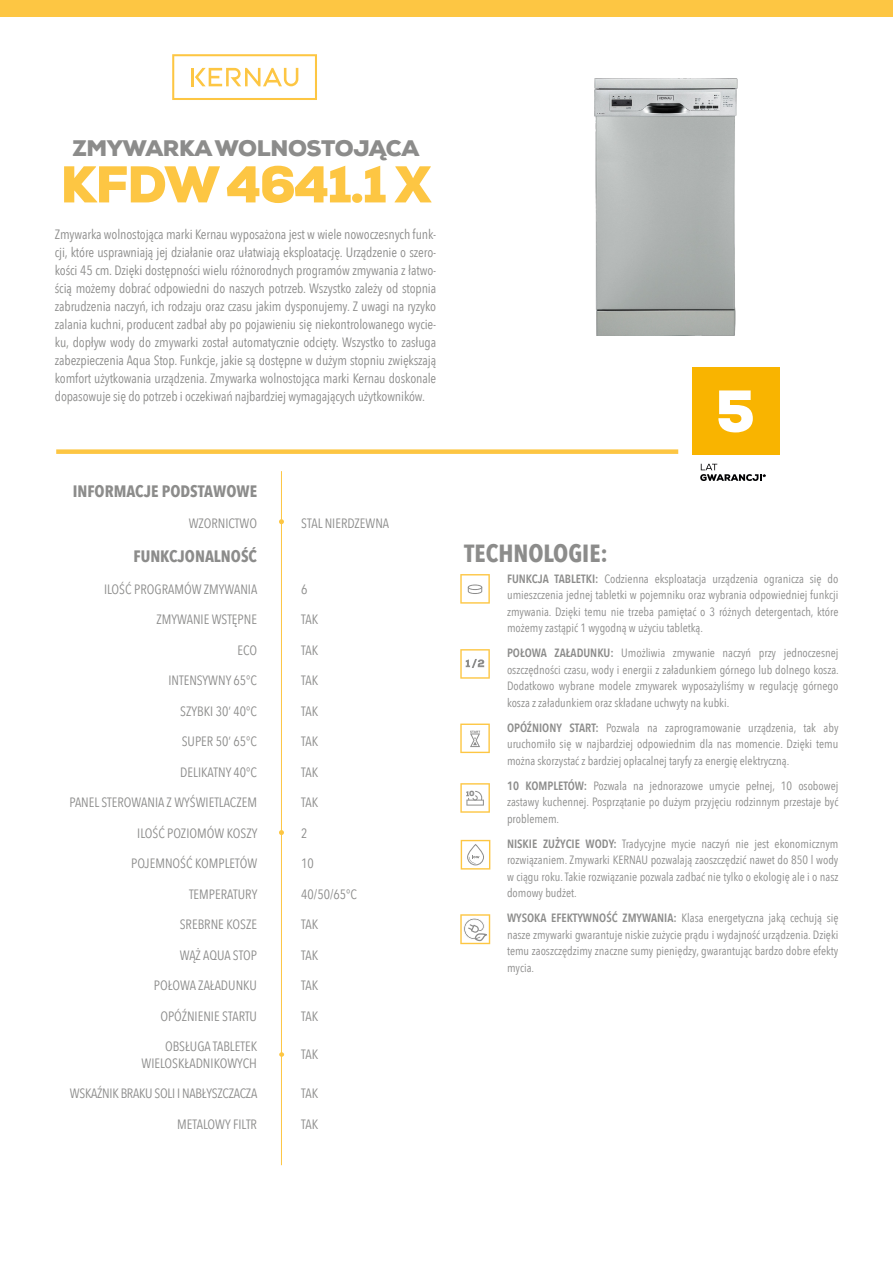
<style>
.page{position:relative;width:893px;height:1263px;background:#fff}
.page>*{position:absolute;margin:0;border:0;box-sizing:border-box;transform-origin:0 0}
.t1{font:900 51.6px "Nexa";letter-spacing:-.04em;color:#fdc643}
.t2{font:700 24.75px "Avenir Next Condensed";color:#8c8c8b}
.t3{font:900 22.5px "Nexa";letter-spacing:-.015em;color:#8c8c8b}
.t4{font:700 16.5px "Avenir Next Condensed";color:#8c8c8b}
.t5{font:13.5px/18px "Avenir Next Condensed";color:#8c8c8b;text-align:right}
.t6{font:13.5px "Avenir Next Condensed";letter-spacing:-.02em;color:#8c8c8b}
.t7{font:12px/16.5px "Avenir Next Condensed";color:#8c8c8b;text-align:justify}
.t8{font:900 7.5px "Nexa";color:#8c8c8b}
.s1{font-weight:600}
</style>
<div class="page">
<div style="left:0;top:0;width:893px;height:16px;background:#fdc643"></div>
<svg style="left:279px;top:519px;width:5px;height:5px"></svg>
<svg style="left:279px;top:830px;width:5px;height:5px"></svg>
<svg style="left:279px;top:1052px;width:5px;height:5px"></svg>
<div style="left:56px;top:449px;width:622px;height:5px;background:#fdc643"></div>
<img style="left:595px;top:79px;width:143px;height:257px">
<hr style="left:281px;top:471px;width:1px;height:694px;background:#fdc643">
<svg style="left:460px;top:783px;width:30px;height:30px"></svg>
<svg style="left:172px;top:54px;width:145px;height:46px"></svg>
<div style="left:692px;top:367px;width:88px;height:88px;background:#f9b400"></div>
<svg style="left:700px;top:464px;width:66px;height:17px"></svg>
<svg style="left:718px;top:390px;width:35px;height:42px"></svg>
<svg style="left:460px;top:574px;width:30px;height:30px"></svg>
<svg style="left:460px;top:649px;width:30px;height:30px"></svg>
<svg style="left:460px;top:723px;width:30px;height:30px"></svg>
<svg style="left:461px;top:840px;width:29px;height:29px"></svg>
<svg style="left:460px;top:914px;width:30px;height:31px"></svg>
<h3 class="t3" style="left:72px;top:134px;width:348px">ZMYWARKA WOLNOSTOJĄCA</h3>
<h1 class="t1" style="left:60px;top:151px;width:373px">KFDW 4641.1 X</h1>
<p class="t5" style="left:55px;top:224px;width:383px;text-align:justify">Zmywarka wolnostojąca marki Kernau wyposażona jest w wiele nowoczesnych funk&shy;cji, które usprawniają jej działanie oraz ułatwiają eksploatację. Urządzenie o szero&shy;kości 45 cm. Dzięki dostępności wielu różnorodnych programów zmywania z łatwo&shy;ścią możemy dobrać odpowiedni do naszych potrzeb. Wszystko zależy od stopnia zabrudzenia naczyń, ich rodzaju oraz czasu jakim dysponujemy. Z uwagi na ryzyko zalania kuchni, producent zadbał aby po pojawieniu się niekontrolowanego wycie&shy;ku, dopływ wody do zmywarki został automatycznie odcięty. Wszystko to zasługa zabezpieczenia Aqua Stop. Funkcje, jakie są dostępne w dużym stopniu zwiększają komfort użytkowania urządzenia. Zmywarka wolnostojąca marki Kernau doskonale dopasowuje się do potrzeb i oczekiwań najbardziej wymagających użytkowników.</p>
<h3 class="t4" style="left:73px;top:481px;width:186px">INFORMACJE PODSTAWOWE</h3>
<p class="t5" style="left:189px;top:514px;width:70px">WZORNICTWO</p>
<p class="t5" style="left:301px;top:514px;width:89px">STAL NIERDZEWNA</p>
<h3 class="t4" style="left:134px;top:546px;width:125px">FUNKCJONALNOŚĆ</h3>
<p class="t5" style="left:104px;top:579px;width:155px">ILOŚĆ PROGRAMÓW ZMYWANIA</p>
<p class="t5" style="left:301px;top:579px;width:8px">6</p>
<p class="t5" style="left:157px;top:610px;width:102px">ZMYWANIE WSTĘPNE</p>
<p class="t5" style="left:301px;top:610px;width:19px">TAK</p>
<p class="t5" style="left:237px;top:640px;width:21px">ECO</p>
<p class="t5" style="left:301px;top:640px;width:19px">TAK</p>
<p class="t5" style="left:168px;top:671px;width:90px">INTENSYWNY 65°C</p>
<p class="t5" style="left:301px;top:671px;width:19px">TAK</p>
<p class="t5" style="left:180px;top:701px;width:78px">SZYBKI 30’ 40°C</p>
<p class="t5" style="left:301px;top:701px;width:19px">TAK</p>
<p class="t5" style="left:182px;top:732px;width:77px">SUPER 50’ 65°C</p>
<p class="t5" style="left:301px;top:732px;width:19px">TAK</p>
<p class="t5" style="left:180px;top:762px;width:78px">DELIKATNY 40°C</p>
<p class="t5" style="left:301px;top:762px;width:19px">TAK</p>
<p class="t5" style="left:69px;top:793px;width:189px">PANEL STEROWANIA Z WYŚWIETLACZEM</p>
<p class="t5" style="left:301px;top:793px;width:19px">TAK</p>
<p class="t5" style="left:137px;top:823px;width:122px">ILOŚĆ POZIOMÓW KOSZY</p>
<p class="t5" style="left:301px;top:823px;width:8px">2</p>
<p class="t5" style="left:131px;top:854px;width:127px">POJEMNOŚĆ KOMPLETÓW</p>
<p class="t5" style="left:301px;top:854px;width:14px">10</p>
<p class="t5" style="left:189px;top:884px;width:70px">TEMPERATURY</p>
<p class="t5" style="left:301px;top:884px;width:57px">40/50/65°C</p>
<p class="t5" style="left:180px;top:915px;width:79px">SREBRNE KOSZE</p>
<p class="t5" style="left:301px;top:915px;width:19px">TAK</p>
<p class="t5" style="left:180px;top:945px;width:79px">WĄŻ AQUA STOP</p>
<p class="t5" style="left:301px;top:945px;width:19px">TAK</p>
<p class="t5" style="left:154px;top:976px;width:105px">POŁOWA ZAŁADUNKU</p>
<p class="t5" style="left:301px;top:976px;width:19px">TAK</p>
<p class="t5" style="left:160px;top:1006px;width:98px">OPÓŹNIENIE STARTU</p>
<p class="t5" style="left:301px;top:1006px;width:19px">TAK</p>
<p class="t5" style="left:142px;top:1038px;width:117px;line-height:16.2px">OBSŁUGA TABLETEK<br>WIELOSKŁADNIKOWYCH</p>
<p class="t5" style="left:301px;top:1045px;width:19px">TAK</p>
<p class="t6" style="left:70px;top:1082px;width:189px">WSKAŹNIK BRAKU SOLI I NABŁYSZCZACZA</p>
<p class="t5" style="left:301px;top:1084px;width:19px">TAK</p>
<p class="t5" style="left:177px;top:1114px;width:81px">METALOWY FILTR</p>
<p class="t5" style="left:301px;top:1114px;width:19px">TAK</p>
<h2 class="t2" style="left:464px;top:538px;width:145px">TECHNOLOGIE:</h2>
<p class="t7" style="left:507px;top:570px;width:333px"><span class="s1">FUNKCJA TABLETKI:</span> Codzienna eksploatacja urządzenia ogranicza się do umieszczenia jednej tabletki w pojemniku oraz wybrania odpowiedniej funkcji zmywania. Dzięki temu nie trzeba pamiętać o 3 różnych detergentach, które możemy zastąpić 1 wygodną w użyciu tabletką.</p>
<p class="t7" style="left:507px;top:644px;width:333px"><span class="s1">POŁOWA ZAŁADUNKU:</span> Umożliwia zmywanie naczyń przy jednoczesnej oszczędności czasu, wody i energii z załadunkiem górnego lub dolnego kosza.<br>Dodatkowo wybrane modele zmywarek wyposażyliśmy w regulację górnego kosza z załadunkiem oraz składane uchwyty na kubki.</p>
<p class="t7" style="left:507px;top:719px;width:333px"><span class="s1">OPÓŹNIONY START:</span> Pozwala na zaprogramowanie urządzenia, tak aby uruchomiło się w najbardziej odpowiednim dla nas momencie. Dzięki temu można skorzystać z bardziej opłacalnej taryfy za energię elektryczną.</p>
<p class="t7" style="left:507px;top:777px;width:333px"><span class="s1">10 KOMPLETÓW:</span> Pozwala na jednorazowe umycie pełnej, 10 osobowej zastawy kuchennej. Posprzątanie po dużym przyjęciu rodzinnym przestaje być problemem.</p>
<p class="t7" style="left:507px;top:835px;width:333px"><span class="s1">NISKIE ZUŻYCIE WODY:</span> Tradycyjne mycie naczyń nie jest ekonomicznym rozwiązaniem. Zmywarki KERNAU pozwalają zaoszczędzić nawet do 850 l wody w ciągu roku. Takie rozwiązanie pozwala zadbać nie tylko o ekologię ale i o nasz domowy budżet.</p>
<p class="t7" style="left:507px;top:909px;width:333px"><span class="s1">WYSOKA EFEKTYWNOŚĆ ZMYWANIA:</span> Klasa energetyczna jaką cechują się nasze zmywarki gwarantuje niskie zużycie prądu i wydajność urządzenia. Dzięki temu zaoszczędzimy znaczne sumy pieniędzy, gwarantując bardzo dobre efekty mycia.</p>
<p class="t8" style="left:469px;top:789px;width:7px">0</p>
</div>
